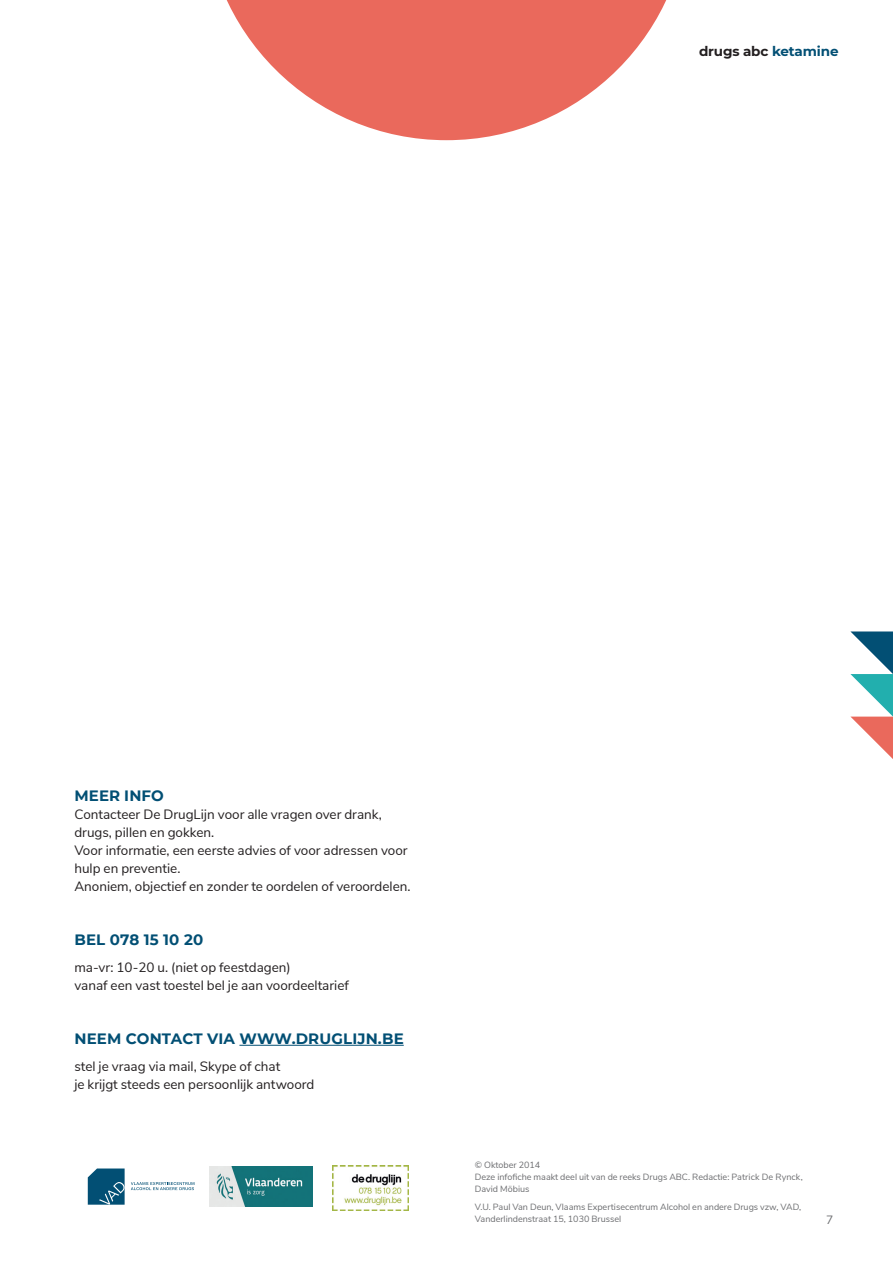
<style>
.page{position:relative;width:893px;height:1263px;background:#fff}
.page>*{position:absolute;margin:0;border:0;box-sizing:border-box;transform-origin:0 0}
._05_subtitles{font:700 15px "Montserrat";letter-spacing:.01em;color:#024f74}
._06_textbase{font:700 15px "Montserrat";letter-spacing:.01em;color:#024f74}
._06_textbase-2{font:13.5px/18px "Nunito Sans";color:#231f20}
.t1{font:700 13.5px "Montserrat";letter-spacing:-.01em;color:#231f20}
.t2{font:12px "Nunito Sans";color:#6c6d70}
._06_textbase-3{font:9px/12px "Nunito Sans";color:#6c6d70}
.s1{color:#024f74}
</style>
<div class="page">
<svg style="left:850px;top:631px;width:43px;height:128px"></svg>
<svg style="left:226px;top:0;width:441px;height:140px;fill:#ea695c"></svg>
<img style="left:210px;top:1166px;width:103px;height:40px">
<svg style="left:131px;top:1182px;width:63px;height:8px"></svg>
<svg style="left:88px;top:1168px;width:37px;height:37px"></svg>
<img style="left:332px;top:1166px;width:76px;height:44px">
<hr style="left:239px;top:1045px;width:165px;height:1px;background:#024f74">
<p class="t1" style="left:699px;top:41px;width:141px">drugs abc <span class="s1">ketamine</span></p>
<p class="_06_textbase" style="left:74px;top:785px;width:91px">MEER INFO</p>
<p class="_06_textbase-2" style="left:74px;top:804px;width:338px">Contacteer De DrugLijn voor alle vragen over drank, drugs, pillen en gokken.<br>Voor informatie, een eerste advies of voor adressen voor hulp en preventie.<br>Anoniem, objectief en zonder te oordelen of veroordelen.</p>
<p class="_05_subtitles" style="left:74px;top:929px;width:130px">BEL 078 15 10 20</p>
<p class="_06_textbase-2" style="left:74px;top:957px;width:218px">ma-vr: 10-20 u. (niet op feestdagen)</p>
<p class="_06_textbase-2" style="left:74px;top:975px;width:276px">vanaf een vast toestel bel je aan voordeeltarief</p>
<p class="_05_subtitles" style="left:74px;top:1028px;width:331px">NEEM CONTACT VIA WWW.DRUGLIJN.BE</p>
<p class="_06_textbase-2" style="left:74px;top:1056px;width:207px">stel je vraag via mail, Skype of chat</p>
<p class="_06_textbase-2" style="left:74px;top:1074px;width:241px">je krijgt steeds een persoonlijk antwoord</p>
<p class="_06_textbase-3" style="left:475px;top:1158px;width:67px">© Oktober 2014</p>
<p class="_06_textbase-3" style="left:475px;top:1170px;width:329px">Deze infofiche maakt deel uit van de reeks Drugs ABC. Redactie: Patrick De Rynck,</p>
<p class="_06_textbase-3" style="left:475px;top:1182px;width:56px">David Möbius</p>
<p class="_06_textbase-3" style="left:475px;top:1200px;width:328px">V.U. Paul Van Deun, Vlaams Expertisecentrum Alcohol en andere Drugs vzw, VAD,<br>Vanderlindenstraat 15, 1030 Brussel</p>
<p class="t2" style="left:826px;top:1211px;width:9px">7</p>
</div>
